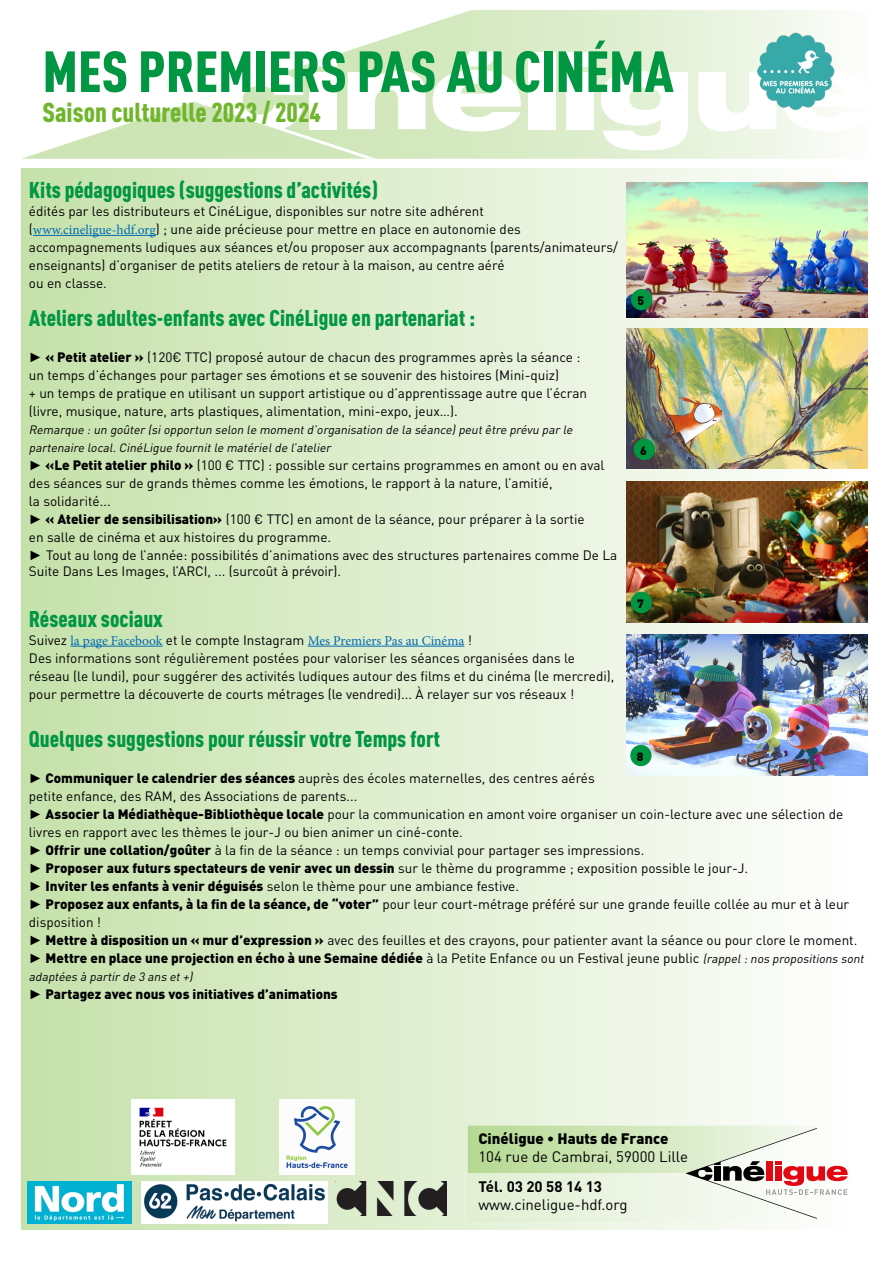
<style>
.page{position:relative;width:893px;height:1263px;background:#fff}
.page>*{position:absolute;margin:0;border:0;box-sizing:border-box;transform-origin:0 0}
.t1{font:900 condensed 57px "DIN Pro";color:#009642}
.t2{font:900 condensed 27px "DIN Pro";color:#70b62c}
.t3{font:900 condensed 22.5px "DIN Pro";color:#009642}
.t4{font:15px "DIN Pro";color:#000}
.t5{font:900 15px "DIN Pro";color:#000}
.t6{font:700 15px "DIN Pro";color:#000}
.t7{font:13.5px/18px "DIN Pro";color:#000}
.t8{font:13.5px "Minion Pro";color:#0069b4}
.t9{font:900 13.5px "DIN Pro";color:#000}
.t10{font:italic 12px/18px "DIN Pro";color:#000}
.t11{font:900 12px "DIN Pro";color:#000}
.s1{font-family:"Minion Pro";color:#0069b4}
.s2{font-family:"Arial"}
.s3{font-weight:900}
.s4{font-family:"DIN Pro";color:#000}
.s5{font-style:italic;font-size:12px}
.s6{font-family:"Arial";font-weight:400}
</style>
<div class="page">
<div style="left:21px;top:168px;width:829px;height:1062px;background:linear-gradient(to right,#c6e2ab,#fcfcfc)"></div>
<svg style="left:22px;top:10px;width:807px;height:149px"></svg>
<svg style="left:194px;top:54px;width:231px;height:105px"></svg>
<svg style="left:433px;top:51px;width:88px;height:80px"></svg>
<div style="left:528px;top:52px;width:28px;height:77px;background:#fff"></div>
<div style="left:566px;top:52px;width:27px;height:14px;background:#fff"></div>
<div style="left:566px;top:72px;width:27px;height:57px;background:#fff"></div>
<svg style="left:601px;top:71px;width:87px;height:79px"></svg>
<svg style="left:698px;top:72px;width:78px;height:59px"></svg>
<svg style="left:783px;top:112px;width:46px;height:19px"></svg>
<img style="left:757px;top:30px;width:78px;height:82px">
<svg style="left:468px;top:1126px;width:380px;height:94px"></svg>
<img style="left:279px;top:1100px;width:75px;height:74px">
<img style="left:28px;top:1182px;width:103px;height:41px">
<img style="left:335px;top:1182px;width:111px;height:34px">
<img style="left:141px;top:1182px;width:186px;height:41px">
<img style="left:131px;top:1100px;width:103px;height:74px">
<img style="left:626px;top:182px;width:241px;height:136px">
<div style="left:631px;top:289px;width:21px;height:21px;background:#009642;border-radius:50%"></div>
<img style="left:626px;top:329px;width:241px;height:140px">
<div style="left:634px;top:439px;width:21px;height:21px;background:#009642;border-radius:50%"></div>
<img style="left:626px;top:482px;width:241px;height:140px">
<div style="left:631px;top:592px;width:21px;height:21px;background:#009642;border-radius:50%"></div>
<img style="left:626px;top:635px;width:241px;height:140px">
<div style="left:630px;top:745px;width:21px;height:21px;background:#009642;border-radius:50%"></div>
<hr style="left:33px;top:235px;width:123px;height:1px;background:#0069b4">
<hr style="left:70px;top:646px;width:93px;height:1px;background:#0069b4">
<hr style="left:308px;top:646px;width:156px;height:1px;background:#0069b4">
<h1 class="t1" style="left:43px;top:27px;width:633px">MES PREMIERS PAS AU CINÉMA</h1>
<h2 class="t2" style="left:43px;top:91px;width:280px">Saison culturelle 2023 / 2024</h2>
<h3 class="t3" style="left:29px;top:172px;width:350px">Kits pédagogiques (suggestions d’activités)</h3>
<p class="t7" style="left:29px;top:201px;width:590px">édités par les distributeurs et CinéLigue, disponibles sur notre site adhérent (<span class="s1">www.cineligue-hdf.org</span>) ; une aide précieuse pour mettre en place en autonomie des accompagnements ludiques aux séances et/ou proposer aux accompagnants (parents/animateurs/ enseignants) d’organiser de petits ateliers de retour à la maison, au centre aéré<br>ou en classe.</p>
<h3 class="t3" style="left:29px;top:300px;width:448px">Ateliers adultes-enfants avec CinéLigue en partenariat :</h3>
<p class="t7" style="left:29px;top:346px;width:560px"><span class="s2">►</span> <span class="s3">« Petit atelier »</span> (120€ TTC) proposé autour de chacun des programmes après la séance : un temps d’échanges pour partager ses émotions et se souvenir des histoires (Mini-quiz)<br>+ un temps de pratique en utilisant un support artistique ou d’apprentissage autre que l’écran (livre, musique, nature, arts plastiques, alimentation, mini-expo, jeux…).</p>
<p class="t10" style="left:29px;top:419px;width:548px">Remarque :un goûter(siopportun selon le momentd’organisation de la séance)peutêtre prévu parle partenaire local.CinéLigue fournitle matérielde l’atelier</p>
<p class="t7" style="left:29px;top:454px;width:590px"><span class="s2">►</span> <span class="s3">«Le Petit atelier philo »</span> (100 € TTC) : possible sur certains programmes en amont ou en aval des séances sur de grands thèmes comme les émotions, le rapport à la nature, l’amitié,<br>la solidarité...<br><span class="s2">►</span> <span class="s3">« Atelier de sensibilisation»</span> (100 € TTC) en amont de la séance, pour préparer à la sortie<br>en salle de cinéma et aux histoires du programme.<br><span class="s2">►</span> Tout au long de l’année: possibilités d’animations avec des structures partenaires comme De La</p>
<p class="t7" style="left:29px;top:560px;width:314px">Suite Dans Les Images, l’ARCI, ... (surcoût à prévoir).</p>
<h3 class="t3" style="left:29px;top:601px;width:136px">Réseaux sociaux</h3>
<p class="t8" style="left:29px;top:631px;width:444px"><span class="s4">Suivez</span> la page Facebook <span class="s4">et le compte Instagram</span> Mes Premiers Pas au Cinéma <span class="s4">!</span></p>
<p class="t7" style="left:29px;top:647px;width:587px">Des informations sont régulièrement postées pour valoriser les séances organisées dans le réseau (le lundi), pour suggérer des activités ludiques autour des films et du cinéma (le mercredi), pour permettre la découverte de courts métrages (le vendredi)... À relayer sur vos réseaux !</p>
<h3 class="t3" style="left:29px;top:721px;width:412px">Quelques suggestions pour réussir votre Temps fort</h3>
<p class="t7" style="left:29px;top:768px;width:839px"><span class="s2">►</span> <span class="s3">Communiquer le calendrier des séances</span> auprès des écoles maternelles, des centres aérés<br>petite enfance, des RAM, des Associations de parents...<br><span class="s2">►</span> <span class="s3">Associer la Médiathèque-Bibliothèque locale</span> pour la communication en amont voire organiser un coin-lecture avec une sélection de livres en rapport avec les thèmes le jour-J ou bien animer un ciné-conte.<br><span class="s2">►</span> <span class="s3">Offrir une collation/goûter</span> à la fin de la séance : un temps convivial pour partager ses impressions.<br><span class="s2">►</span> <span class="s3">Proposer aux futurs spectateurs de venir avec un dessin</span> sur le thème du programme ; exposition possible le jour-J.<br><span class="s2">►</span> <span class="s3">Inviter les enfants à venir déguisés</span> selon le thème pour une ambiance festive.<br><span class="s2">►</span> <span class="s3">Proposez aux enfants, à la fin de la séance, de “voter”</span> pour leur court-métrage préféré sur une grande feuille collée au mur et à leur disposition !<br><span class="s2">►</span> <span class="s3">Mettre à disposition un « mur d’expression »</span> avec des feuilles et des crayons, pour patienter avant la séance ou pour clore le moment. <span class="s2">►</span> <span class="s3">Mettre en place une projection en écho à une Semaine dédiée</span> à la Petite Enfance ou un Festival jeune public <span class="s5">(rappel:nos propositions sont</span></p>
<p class="t10" style="left:29px;top:966px;width:168px">adaptées à partirde 3 ans et+)</p>
<p class="t9" style="left:29px;top:982px;width:310px"><span class="s6">►</span> Partagez avec nous vos initiatives d’animations</p>
<p class="t11" style="left:637px;top:290px;width:8px">5</p>
<p class="t11" style="left:640px;top:440px;width:8px">6</p>
<p class="t11" style="left:637px;top:593px;width:8px">7</p>
<p class="t11" style="left:637px;top:746px;width:8px">8</p>
<p class="t5" style="left:478px;top:1126px;width:192px">Cinéligue • Hauts de France</p>
<p class="t4" style="left:478px;top:1145px;width:211px">104 rue de Cambrai, 59000 Lille</p>
<p class="t6" style="left:478px;top:1174px;width:125px">Tél. 03 20 58 14 13</p>
<p class="t4" style="left:478px;top:1193px;width:151px">www.cineligue-hdf.org</p>
</div>
